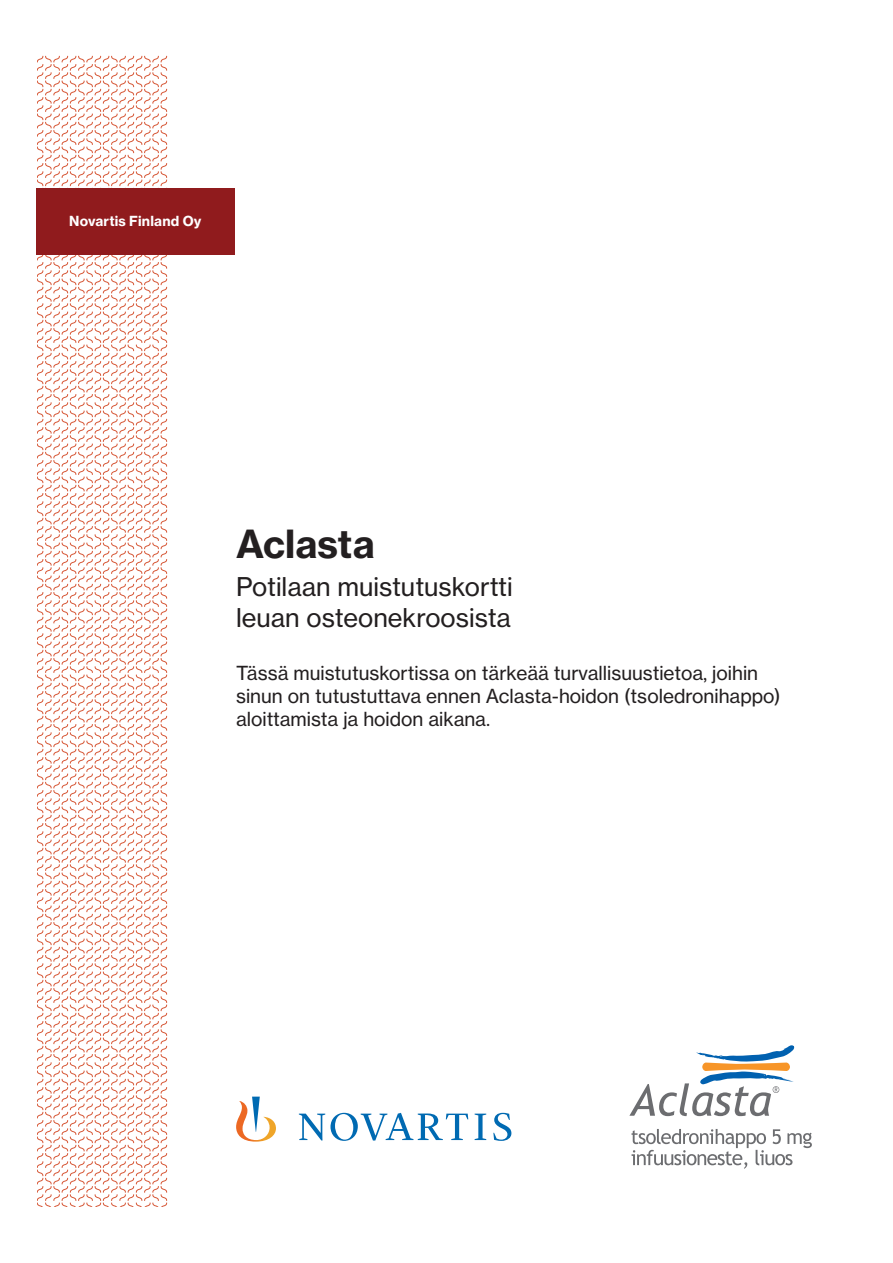
<style>
.page{position:relative;width:893px;height:1263px;background:#fff}
.page>*{position:absolute;margin:0;border:0;box-sizing:border-box;transform-origin:0 0}
.Headline{font:700 38.25px "Volta Modern Text 75";color:#231f20}
.Headline-2{font:25.5px/30.6px "Volta Modern Text 55 Roman";color:#231f20}
.Headline-3{font:19.05px/23px "Volta Modern Text 55 Roman";color:#231f20}
.Tab_line_1{font:700 13.65px "Volta Modern Text 75";letter-spacing:.015em;color:#fff}
</style>
<div class="page">
<svg style="left:37px;top:56px;width:131px;height:1150px"></svg>
<svg style="left:236px;top:1096px;width:275px;height:45px"></svg>
<svg style="left:629px;top:1045px;width:166px;height:71px"></svg>
<svg style="left:631px;top:1129px;width:181px;height:39px"></svg>
<div style="left:36px;top:188px;width:199px;height:66px;background:#901b1d"></div>
<p class="Tab_line_1" style="left:69px;top:212px;width:134px">Novartis Finland Oy</p>
<p class="Headline" style="left:236px;top:520px;width:140px">Aclasta</p>
<p class="Headline-2" style="left:236px;top:572px;width:278px">Potilaan muistutuskortti leuan osteonekroosista</p>
<p class="Headline-3" style="left:236px;top:662px;width:546px">Tässä muistutuskortissa on tärkeää turvallisuustietoa, joihin sinun on tutustuttava ennen Aclasta-hoidon (tsoledronihappo) aloittamista ja hoidon aikana.</p>
</div>
